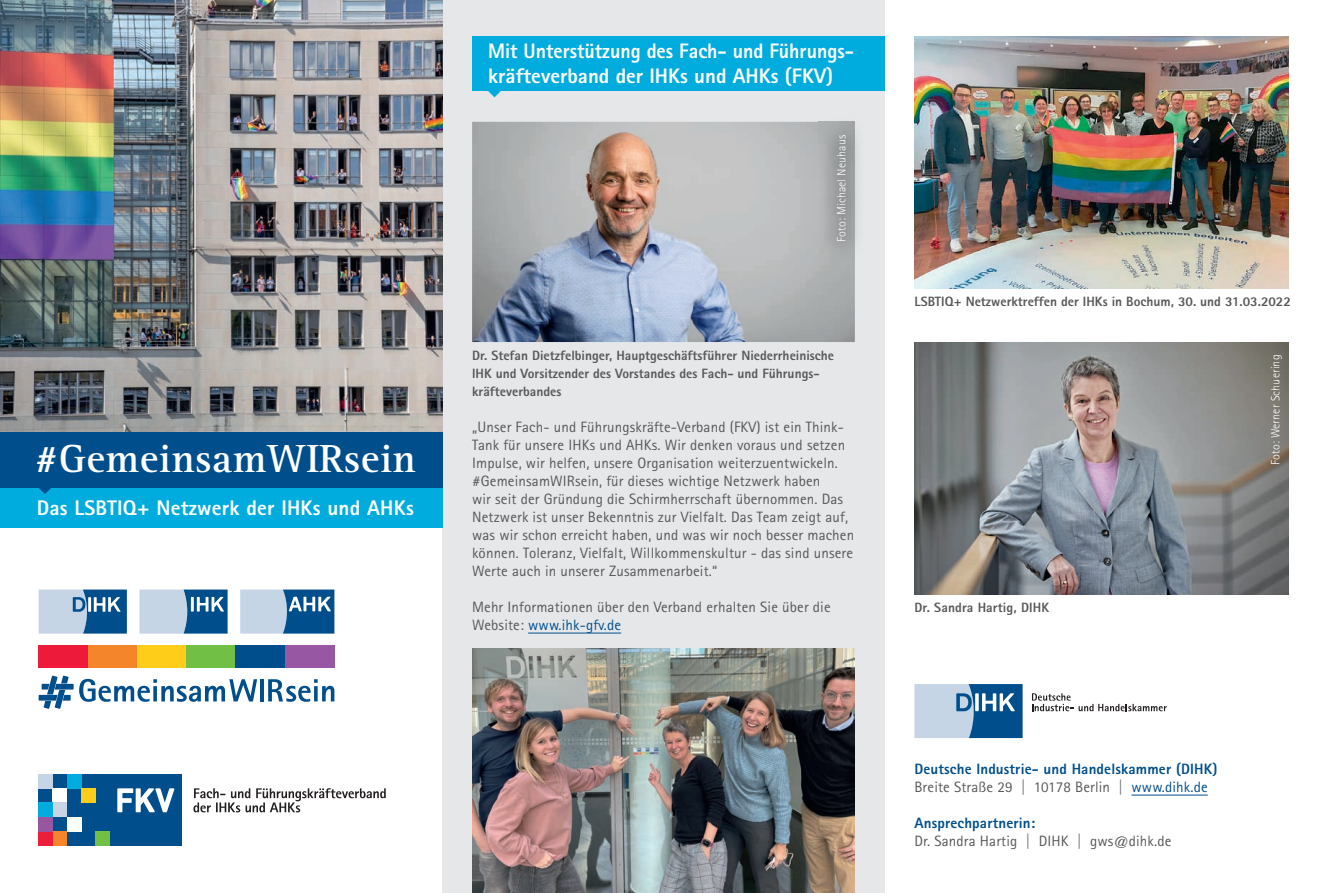
<style>
.page{position:relative;width:1327px;height:893px;background:#fff}
.page>*{position:absolute;margin:0;border:0;box-sizing:border-box;transform-origin:0 0}
.t1{font:700 40.5px "Agfa Rotis Serif";letter-spacing:.01em;color:#fff}
.t2{font:800 21.15px "Agfa Rotis Sans Serif";letter-spacing:.01em;color:#fff}
.t3{font:800 21px/25.2px "Agfa Rotis Sans Serif";color:#fff;scale:.95 1}
.t4{font:15px/18px "Agfa Rotis Sans Serif";letter-spacing:.01em;color:#57585a}
.t5{font:800 15px/18px "Agfa Rotis Sans Serif";letter-spacing:.01em;color:#004f8c}
.t6{font:800 13.5px/18px "Agfa Rotis Sans Serif";color:#57585a}
.t7{font:300 12px "Agfa Rotis Sans Serif";letter-spacing:.01em;color:#fff}
.s1{color:#004f8c}
.s2{font-weight:400;color:#57585a}
.s3{font-weight:400}
</style>
<div class="page">
<div style="left:442px;top:0;width:442px;height:893px;background:#e6e7e9"></div>
<hr style="left:1131px;top:795px;width:76px;height:1px;background:#004f8c">
<svg style="left:914px;top:684px;width:108px;height:54px;background:#749ec0"></svg>
<svg style="left:1032px;top:693px;width:134px;height:18px"></svg>
<div style="left:0;top:488px;width:442px;height:40px;background:#00acdd"></div>
<svg style="left:39px;top:488px;width:12px;height:6px"></svg>
<div style="left:0;top:432px;width:442px;height:56px;background:#004f8c"></div>
<div style="left:38px;top:774px;width:144px;height:72px;background:#004f8c"></div>
<div style="left:96px;top:831px;width:14px;height:15px;background:#71bf44"></div>
<div style="left:53px;top:788px;width:14px;height:15px;background:#fff"></div>
<div style="left:67px;top:774px;width:14px;height:14px;background:#00acdd"></div>
<div style="left:81px;top:788px;width:15px;height:15px;background:#fecd19"></div>
<div style="left:53px;top:803px;width:14px;height:14px;background:#c5d5e5"></div>
<div style="left:67px;top:817px;width:14px;height:14px;background:#fff"></div>
<div style="left:53px;top:831px;width:14px;height:15px;background:#f5852a"></div>
<div style="left:38px;top:774px;width:15px;height:14px;background:#c5d5e5"></div>
<div style="left:38px;top:803px;width:15px;height:14px;background:#00acdd"></div>
<div style="left:38px;top:831px;width:15px;height:15px;background:#ed1e3a"></div>
<div style="left:38px;top:817px;width:15px;height:14px;background:#9757a0"></div>
<svg style="left:117px;top:788px;width:57px;height:24px"></svg>
<svg style="left:193px;top:788px;width:193px;height:24px"></svg>
<svg style="left:240px;top:589px;width:94px;height:45px;background:#749ec0"></svg>
<svg style="left:39px;top:589px;width:88px;height:45px;background:#759fc1"></svg>
<svg style="left:139px;top:589px;width:89px;height:45px;background:#7ba3c3"></svg>
<div style="left:39px;top:645px;width:49px;height:23px;background:#ed1a3a"></div>
<div style="left:88px;top:645px;width:49px;height:23px;background:#f5852a"></div>
<div style="left:137px;top:645px;width:49px;height:23px;background:#fecd19"></div>
<div style="left:186px;top:645px;width:50px;height:23px;background:#71bf44"></div>
<div style="left:236px;top:645px;width:49px;height:23px;background:#004f8c"></div>
<div style="left:285px;top:645px;width:49px;height:23px;background:#9757a3"></div>
<hr style="left:260px;top:679px;width:4px;height:22px;background:#004f8c">
<svg style="left:268px;top:679px;width:66px;height:23px"></svg>
<svg style="left:39px;top:675px;width:218px;height:34px"></svg>
<div style="left:472px;top:36px;width:412px;height:54px;background:#00acdd"></div>
<svg style="left:487px;top:90px;width:15px;height:7px"></svg>
<hr style="left:528px;top:633px;width:93px;height:1px;background:#004f8c">
<img style="left:0;top:0;width:442px;height:432px">
<img style="left:472px;top:122px;width:383px;height:220px">
<img style="left:819px;top:122px;width:36px;height:137px">
<img style="left:914px;top:342px;width:374px;height:252px">
<img style="left:472px;top:648px;width:383px;height:245px">
<img style="left:914px;top:36px;width:374px;height:252px">
<h1 class="t1" style="left:35px;top:435px;width:383px">#GemeinsamWIRsein</h1>
<h2 class="t2" style="left:37px;top:494px;width:379px">Das LSBTIQ+ Netzwerk der IHKs und AHKs</h2>
<h3 class="t3" style="left:488px;top:38px;width:386px">Mit Unterstützung des Fach- und Führungs&shy;kräfteverband der IHKs und AHKs (FKV)</h3>
<p class="t7" style="left:834px;top:242px;width:109px;rotate:-90deg">Foto: Michael Neuhaus</p>
<p class="t6" style="left:472px;top:346px;width:363px">Dr. Stefan Dietzfelbinger, Hauptgeschäftsführer Niederrheinische<br>IHK und Vorsitzender des Vorstandes des Fach- und Führungs&shy;kräfteverbandes</p>
<p class="t4" style="left:472px;top:418px;width:384px">„Unser Fach- und Führungskräfte-Verband (FKV) ist ein Think-Tank für unsere IHKs und AHKs. Wir denken voraus und setzen Impulse, wir helfen, unsere Organisation weiterzuentwickeln. #GemeinsamWIRsein, für dieses wichtige Netzwerk haben<br>wir seit der Gründung die Schirmherrschaft übernommen. Das Netzwerk ist unser Bekenntnis zur Vielfalt. Das Team zeigt auf, was wir schon erreicht haben, und was wir noch besser machen können. Toleranz, Vielfalt, Willkommenskultur - das sind unsere Werte auch in unserer Zusammenarbeit.“</p>
<p class="t4" style="left:472px;top:598px;width:360px">Mehr Informationen über den Verband erhalten Sie über die<br>Website: <span class="s1">www.ihk-gfv.de</span></p>
<p class="t6" style="left:914px;top:292px;width:378px">LSBTIQ+ Netzwerktreffen der IHKs in Bochum, 30. und 31.03.2022</p>
<p class="t6" style="left:914px;top:598px;width:136px">Dr. Sandra Hartig, DIHK</p>
<p class="t7" style="left:1268px;top:465px;width:112px;rotate:-90deg">Foto: Werner Schuering</p>
<p class="t5" style="left:914px;top:760px;width:305px">Deutsche Industrie- und Handelskammer (DIHK)<br><span class="s2">Breite Straße 29 | 10178 Berlin |</span> <span class="s3">www.dihk.de</span></p>
<p class="t5" style="left:914px;top:814px;width:122px">Ansprechpartnerin:</p>
<p class="t4" style="left:914px;top:832px;width:258px">Dr. Sandra Hartig | DIHK | gws@dihk.de</p>
</div>
